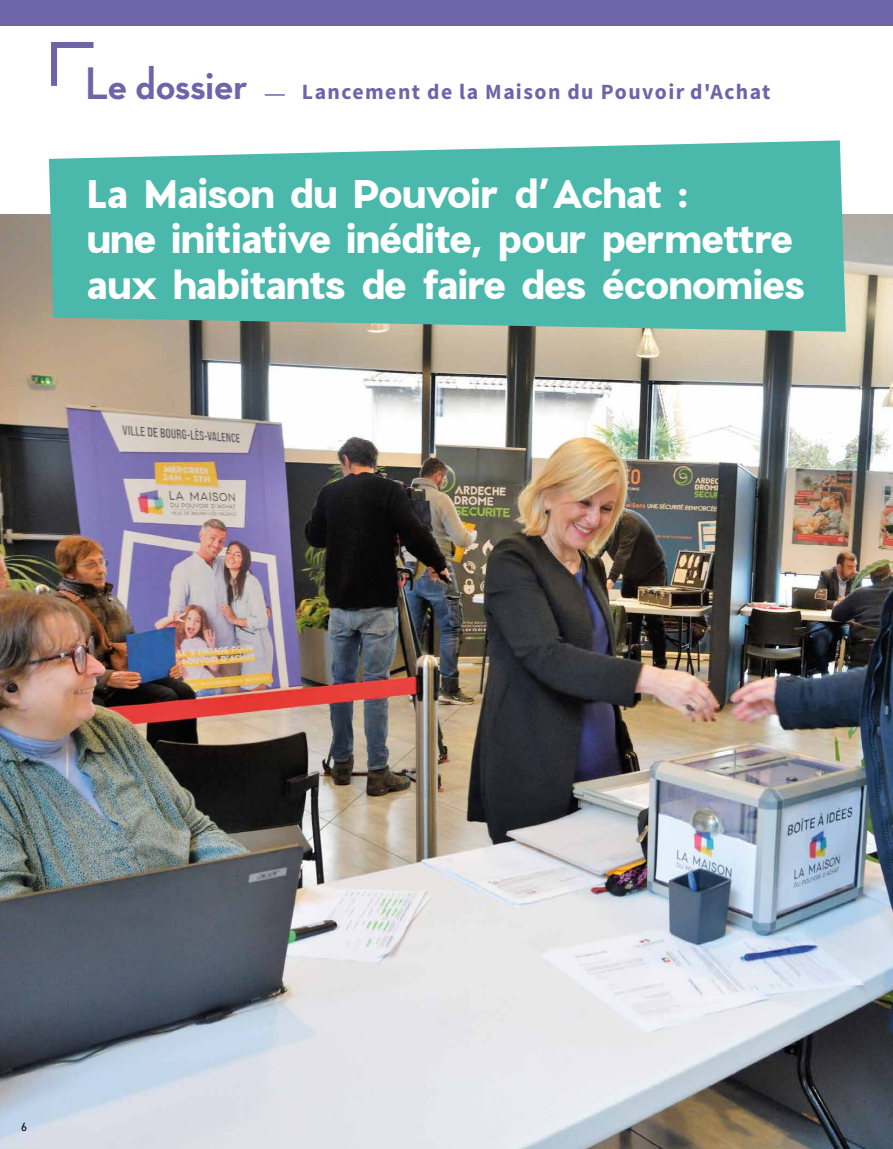
<style>
.page{position:relative;width:893px;height:1149px;background:#fff}
.page>*{position:absolute;margin:0;border:0;box-sizing:border-box;transform-origin:0 0}
.t1{font:700 39.15px/45.5px "Charlevoix Pro";letter-spacing:-.02em;color:#fff}
.t2{font:21.75px "Source Sans Variable";letter-spacing:.065em;color:#6d64aa}
.t3{font:12px "DIN2014";color:#000}
.s1{font-family:"Neutra Disp";font-weight:700;font-size:46.5px}
</style>
<div class="page">
<img style="left:0;top:214px;width:893px;height:934px">
<svg style="left:51px;top:42px;width:43px;height:44px"></svg>
<div style="left:0;top:0;width:893px;height:25px;background:#6d64aa"></div>
<hr style="left:265px;top:94px;width:20px;height:2px;background:#6d64aa">
<svg style="left:49px;top:140px;width:797px;height:191px;background:#57bbae"></svg>
<p class="t2" style="left:85px;top:78px;width:687px"><span class="s1">Le dossier</span> Lancement de la Maison du Pouvoir d'Achat</p>
<p class="t1" style="left:86px;top:171px;width:720px">La Maison du Pouvoir d’Achat :<br>une initiative inédite, pour permettre aux habitants de faire des économies</p>
<p class="t3" style="left:21px;top:1118px;width:7px">6</p>
</div>
